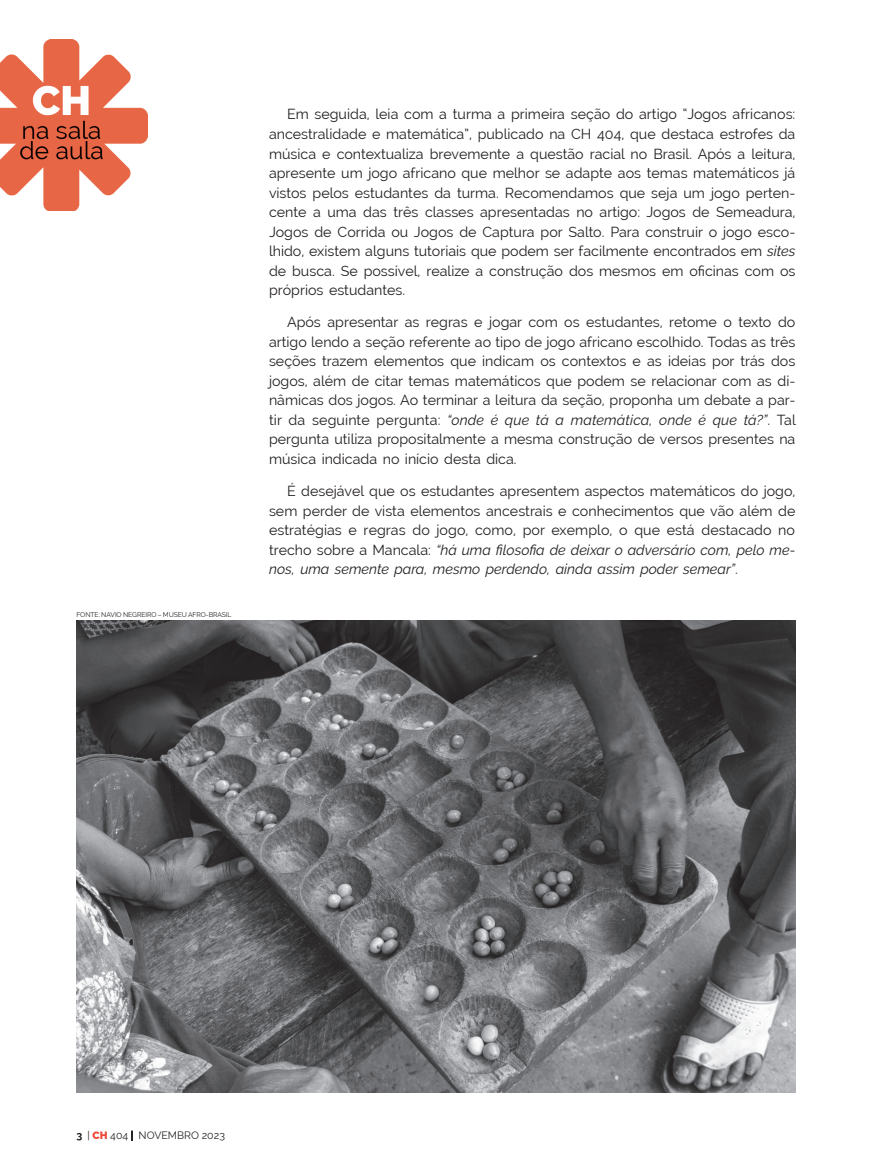
<style>
.page{position:relative;width:872px;height:1170px;background:#fff}
.page>*{position:absolute;margin:0;border:0;box-sizing:border-box;transform-origin:0 0}
.t1{font:14.25px/19.5px "Raleway";color:#231f20;text-align:justify}
.t2{font:10.5px "Raleway";color:#231f20}
.t3{font:6.75px "Raleway";letter-spacing:-.01em;color:#231f20}
.s1{font-style:italic}
.s2{font-weight:700}
.s3{font-weight:900;color:#ef4838}
</style>
<div class="page">
<img style="left:0;top:39px;width:147px;height:172px">
<img style="left:77px;top:621px;width:718px;height:471px">
<p class="t3" style="left:77px;top:610px;width:156px">FONTE: NAVIO NEGREIRO – MUSEU AFRO-BRASIL</p>
<p class="t1" style="left:269px;top:105px;width:528px;text-indent:18px">Em seguida, leia com a turma a primeira seção do artigo “Jogos africanos: ancestralidade e matemática”, publicado na CH 404, que destaca estrofes da música e contextualiza brevemente a questão racial no Brasil. Após a leitura, apresente um jogo africano que melhor se adapte aos temas matemáticos já vistos pelos estudantes da turma. Recomendamos que seja um jogo perten&shy;cente a uma das três classes apresentadas no artigo: Jogos de Semeadura, Jogos de Corrida ou Jogos de Captura por Salto. Para construir o jogo esco&shy;lhido, existem alguns tutoriais que podem ser facilmente encontrados em <span class="s1">sites </span>de busca. Se possível, realize a construção dos mesmos em oficinas com os próprios estudantes.</p>
<p class="t1" style="left:269px;top:312px;width:528px;text-indent:18px">Após apresentar as regras e jogar com os estudantes, retome o texto do artigo lendo a seção referente ao tipo de jogo africano escolhido. Todas as três seções trazem elementos que indicam os contextos e as ideias por trás dos jogos, além de citar temas matemáticos que podem se relacionar com as di&shy;nâmicas dos jogos. Ao terminar a leitura da seção, proponha um debate a par&shy;tir da seguinte pergunta: <span class="s1">“onde é que tá a matemática, onde é que tá?”</span>. Tal pergunta utiliza propositalmente a mesma construção de versos presentes na música indicada no início desta dica.</p>
<p class="t1" style="left:269px;top:481px;width:528px;text-indent:18px">É desejável que os estudantes apresentem aspectos matemáticos do jogo, sem perder de vista elementos ancestrais e conhecimentos que vão além de estratégias e regras do jogo, como , por exemplo , o que está destacado no trecho sobre a Mancala: <span class="s1">“há uma filosofia de deixar o adversário com, pelo me&shy;nos, uma semente para, mesmo perdendo, ainda assim poder semear”</span>.</p>
<p class="t2" style="left:77px;top:1129px;width:150px"><span class="s2">3</span> | <span class="s3">CH</span> 404 | NOVEMBRO 2023</p>
</div>
